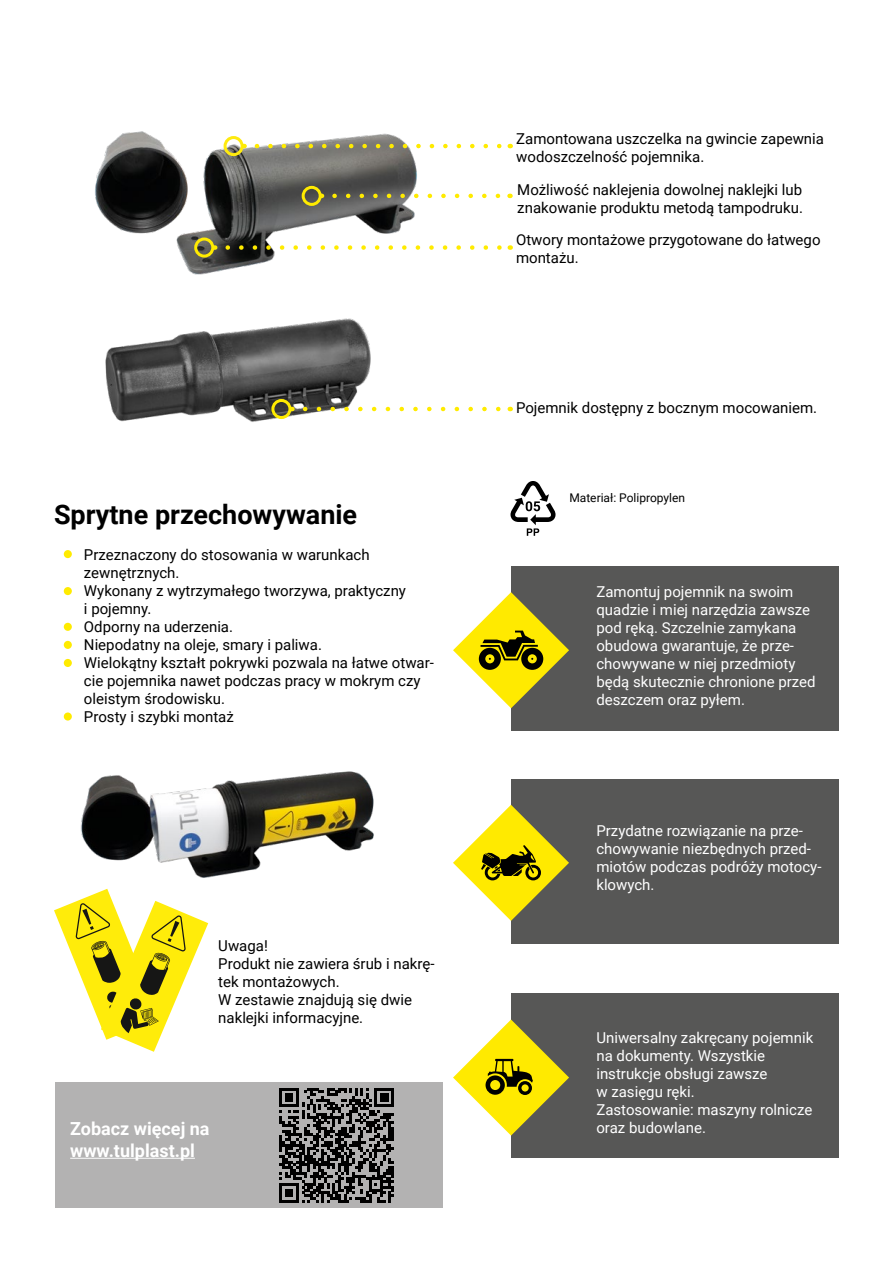
<style>
.page{position:relative;width:893px;height:1263px;background:#fff}
.page>*{position:absolute;margin:0;border:0;box-sizing:border-box;transform-origin:0 0}
.t1{font:700 27px "Roboto";color:#000}
.t2{font:700 18px "Roboto";color:#fff}
.t3{font:15px/18px "Roboto";color:#000}
.t4{font:15px/18px "Roboto";color:#fff}
.t5{font:12px "Roboto";color:#000}
</style>
<div class="page">
<div style="left:511px;top:779px;width:327px;height:164px;background:#575756"></div>
<div style="left:511px;top:566px;width:327px;height:165px;background:#575756"></div>
<div style="left:511px;top:994px;width:327px;height:164px;background:#575756"></div>
<div style="left:55px;top:1082px;width:388px;height:126px;background:#b3b2b2"></div>
<img style="left:95px;top:131px;width:338px;height:144px">
<div style="left:224px;top:136px;width:20px;height:20px;border:3px solid #feea0f;border-radius:50%"></div>
<div style="left:302px;top:186px;width:20px;height:20px;border:3px solid #ffeb00;border-radius:50%"></div>
<svg style="left:257px;top:144px;width:245px;height:4px"></svg>
<svg style="left:334px;top:194px;width:167px;height:4px"></svg>
<div style="left:194px;top:238px;width:20px;height:20px;border:3px solid #ffeb00;border-radius:50%"></div>
<svg style="left:228px;top:245px;width:274px;height:5px"></svg>
<img style="left:105px;top:318px;width:311px;height:104px">
<div style="left:271px;top:399px;width:20px;height:20px;border:3px solid #ffeb00;border-radius:50%"></div>
<svg style="left:305px;top:407px;width:196px;height:4px"></svg>
<hr style="left:70px;top:1158px;width:125px;height:1px;background:#fff">
<svg style="left:510px;top:481px;width:46px;height:55px"></svg>
<svg style="left:61px;top:928px;width:146px;height:124px"></svg>
<svg style="left:279px;top:1088px;width:115px;height:114px"></svg>
<svg style="left:453px;top:805px;width:116px;height:116px"></svg>
<svg style="left:453px;top:1019px;width:116px;height:116px"></svg>
<svg style="left:453px;top:592px;width:116px;height:116px"></svg>
<div style="left:64px;top:550px;width:8px;height:8px;background:#ffeb00;border-radius:50%"></div>
<div style="left:64px;top:587px;width:8px;height:8px;background:#ffeb00;border-radius:50%"></div>
<div style="left:64px;top:623px;width:8px;height:8px;background:#ffeb00;border-radius:50%"></div>
<div style="left:64px;top:641px;width:8px;height:8px;background:#ffeb00;border-radius:50%"></div>
<div style="left:64px;top:659px;width:8px;height:8px;background:#ffeb00;border-radius:50%"></div>
<div style="left:64px;top:712px;width:8px;height:8px;background:#ffeb00;border-radius:50%"></div>
<img style="left:54px;top:771px;width:320px;height:157px">
<p class="t1" style="left:54px;top:495px;width:305px">Sprytne przechowywanie</p>
<p class="t3" style="left:84px;top:545px;width:287px">Przeznaczony do stosowania w warunkach zewnętrznych.</p>
<p class="t3" style="left:84px;top:581px;width:324px">Wykonany z wytrzymałego tworzywa, praktyczny i pojemny.</p>
<p class="t3" style="left:84px;top:617px;width:151px">Odporny na uderzenia.</p>
<p class="t3" style="left:84px;top:635px;width:239px">Niepodatny na oleje, smary i paliwa.</p>
<p class="t3" style="left:84px;top:653px;width:351px">Wielokątny kształt pokrywki pozwala na łatwe otwar&shy;cie pojemnika nawet podczas pracy w mokrym czy oleistym środowisku.</p>
<p class="t3" style="left:84px;top:707px;width:151px">Prosty i szybki montaż</p>
<p class="t3" style="left:218px;top:936px;width:51px">Uwaga!</p>
<p class="t3" style="left:218px;top:954px;width:218px">Produkt nie zawiera śrub i nakrę&shy;tek montażowych.</p>
<p class="t3" style="left:218px;top:990px;width:195px">W zestawie znajdują się dwie naklejki informacyjne.</p>
<p class="t2" style="left:70px;top:1116px;width:141px">Zobacz więcej na</p>
<p class="t2" style="left:70px;top:1138px;width:126px">www.tulplast.pl</p>
<p class="t3" style="left:516px;top:129px;width:309px">Zamontowana uszczelka na gwincie zapewnia</p>
<p class="t3" style="left:516px;top:147px;width:190px">wodoszczelność pojemnika.</p>
<p class="t3" style="left:517px;top:180px;width:286px">Możliwość naklejenia dowolnej naklejki lub</p>
<p class="t3" style="left:517px;top:198px;width:287px">znakowanie produktu metodą tampodruku.</p>
<p class="t3" style="left:516px;top:230px;width:306px">Otwory montażowe przygotowane do łatwego montażu.</p>
<p class="t3" style="left:516px;top:398px;width:303px">Pojemnik dostępny z bocznym mocowaniem.</p>
<p class="t5" style="left:569px;top:490px;width:117px">Materiał: Polipropylen</p>
<p class="t4" style="left:596px;top:582px;width:221px">Zamontuj pojemnik na swoim quadzie i miej narzędzia zawsze pod ręką. Szczelnie zamykana obudowa gwarantuje, że prze&shy;chowywane w niej przedmioty będą skutecznie chronione przed deszczem oraz pyłem.</p>
<p class="t4" style="left:596px;top:821px;width:227px">Przydatne rozwiązanie na prze&shy;chowywanie niezbędnych przed&shy;miotów podczas podróży motocy&shy;klowych.</p>
<p class="t4" style="left:596px;top:1028px;width:218px">Uniwersalny zakręcany pojemnik na dokumenty. Wszystkie instrukcje obsługi zawsze<br>w zasięgu ręki.<br>Zastosowanie: maszyny rolnicze oraz budowlane.</p>
</div>
